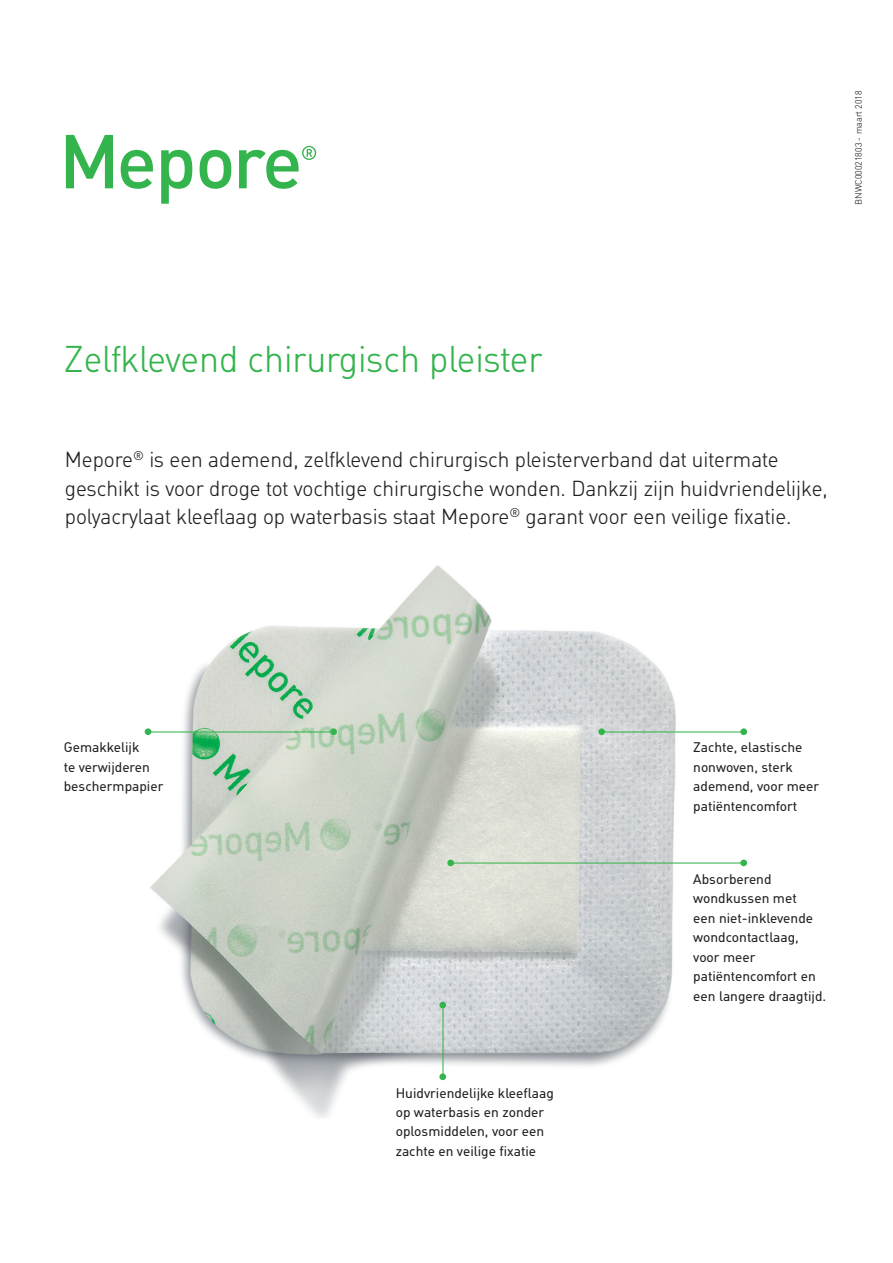
<style>
.page{position:relative;width:893px;height:1263px;background:#fff}
.page>*{position:absolute;margin:0;border:0;box-sizing:border-box;transform-origin:0 0}
.t1{font:300 36px "MHC Din";color:#34b44d}
.t2{font:300 21px/28.5px "MHC Din";color:#231f20}
.t3{font:13.5px/19.5px "MHC Din";color:#231f20}
.t4{font:300 9px "MHC Din";color:#231f20}
</style>
<div class="page">
<img style="left:144px;top:565px;width:550px;height:553px">
<hr style="left:599px;top:731px;width:145px;height:1px;background:#34b44d">
<div style="left:598px;top:728px;width:7px;height:7px;background:#34b44d;border-radius:50%"></div>
<div style="left:740px;top:728px;width:7px;height:7px;background:#34b44d;border-radius:50%"></div>
<hr style="left:149px;top:731px;width:185px;height:1px;background:#34b44d">
<div style="left:145px;top:728px;width:6px;height:7px;background:#34b44d;border-radius:50%"></div>
<div style="left:330px;top:728px;width:7px;height:7px;background:#34b44d;border-radius:50%"></div>
<hr style="left:442px;top:1006px;width:1px;height:70px;background:#34b44d">
<div style="left:439px;top:1073px;width:7px;height:7px;background:#34b44d;border-radius:50%"></div>
<div style="left:439px;top:1002px;width:7px;height:6px;background:#34b44d;border-radius:50%"></div>
<hr style="left:451px;top:862px;width:293px;height:1px;background:#34b44d">
<div style="left:447px;top:859px;width:7px;height:7px;background:#34b44d;border-radius:50%"></div>
<div style="left:740px;top:859px;width:7px;height:7px;background:#34b44d;border-radius:50%"></div>
<div style="left:396px;top:1087px;width:168px;height:97px;background:#fff"></div>
<svg style="left:66px;top:135px;width:47px;height:53px"></svg>
<svg style="left:121px;top:150px;width:32px;height:39px"></svg>
<svg style="left:161px;top:146px;width:155px;height:58px"></svg>
<p class="t4" style="left:853px;top:205px;width:116px;rotate:-90deg">BNWC00021803 - maart 2018</p>
<h1 class="t1" style="left:64px;top:339px;width:480px">Zelfklevend chirurgisch pleister</h1>
<h3 class="t2" style="left:65px;top:446px;width:764px">Mepore<sup>®</sup> is een ademend, zelfklevend chirurgisch pleisterverband dat uitermate geschikt is voor droge tot vochtige chirurgische wonden. Dankzij zijn huidvriendelijke, polyacrylaat kleefaag op waterbasis staat Mepore<sup>®</sup> garant voor een veilige fxatie.</h3>
<p class="t3" style="left:64px;top:737px;width:101px">Gemakkelijk<br>te verwijderen beschermpapier</p>
<p class="t3" style="left:396px;top:1083px;width:160px">Huidvriendelijke kleeflaag op waterbasis en zonder oplosmiddelen, voor een zachte en veilige fxatie</p>
<p class="t3" style="left:693px;top:737px;width:127px">Zachte, elastische nonwoven, sterk ademend, voor meer patiëntencomfort</p>
<p class="t3" style="left:693px;top:869px;width:134px">Absorberend wondkussen met<br>een niet-inklevende wondcontactlaag, voor meer patiëntencomfort en een langere draagtijd.</p>
</div>
